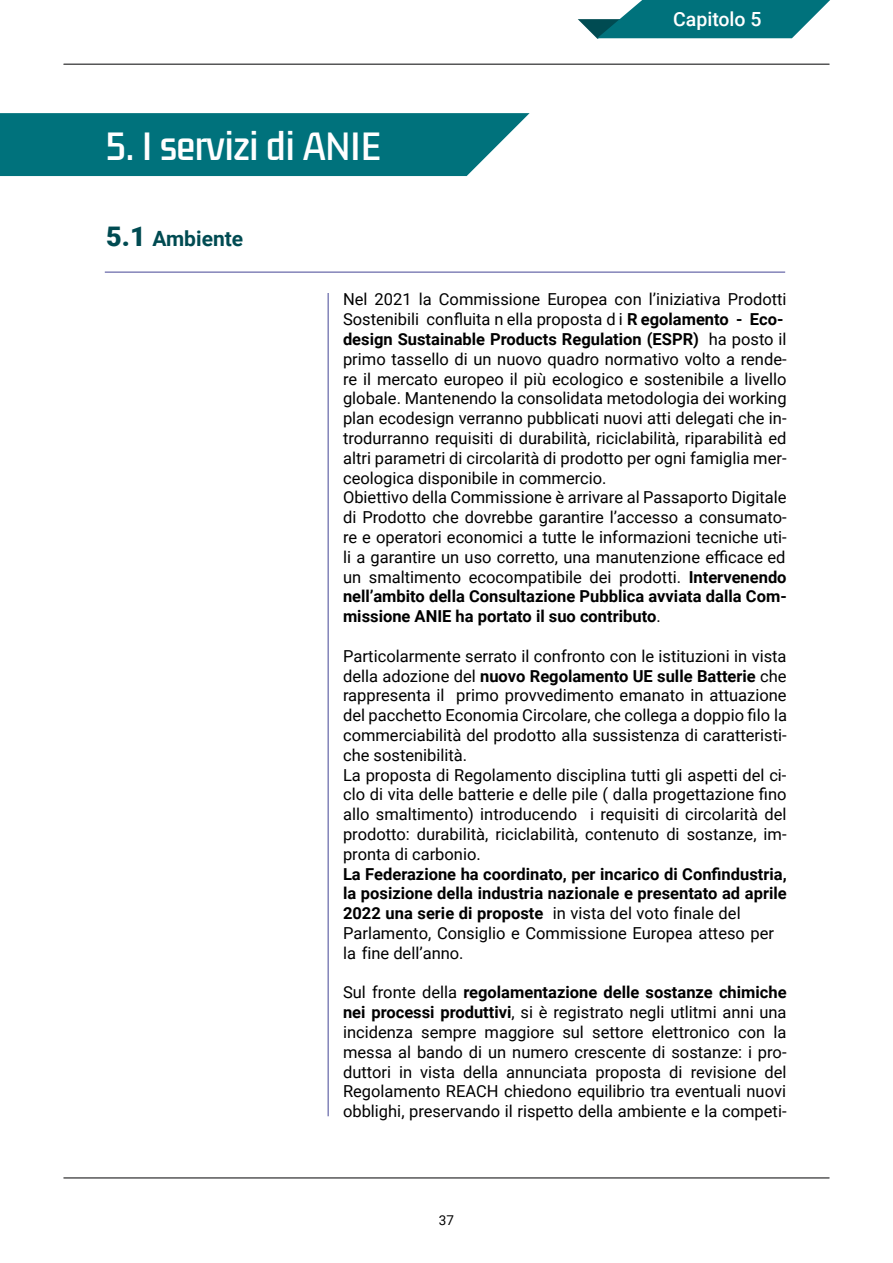
<style>
.page{position:relative;width:893px;height:1263px;background:#fff}
.page>*{position:absolute;margin:0;border:0;box-sizing:border-box;transform-origin:0 0}
.t1{font:34.5px "Kdam Thmor Pro";letter-spacing:-.01em;color:#fff}
.t2{font:700 21px "Roboto";color:#004b52}
.t3{font:500 19.5px "Roboto";color:#fff}
.t4{font:16.5px/19.8px "Roboto";color:#000}
.t5{font:700 16.5px/19.8px "Roboto";color:#000}
.t6{font:13.5px "Roboto";color:#000}
.s1{font-weight:900;font-size:27px}
.s2{font-weight:700}
.s3{font-weight:400}
</style>
<div class="page">
<hr style="left:64px;top:1177px;width:765px;height:1px;background:#020203">
<hr style="left:64px;top:64px;width:765px;height:1px;background:#020203">
<svg style="left:578px;top:0;width:252px;height:39px"></svg>
<svg style="left:0;top:113px;width:530px;height:63px;background:#0f7a83"></svg>
<hr style="left:105px;top:272px;width:680px;height:1px;background:#454696">
<hr style="left:328px;top:293px;width:1px;height:823px;background:#454696">
<h1 class="t1" style="left:106px;top:128px;width:276px">5. I servizi di ANIE</h1>
<p class="t2" style="left:106px;top:223px;width:138px"><span class="s1">5.1</span> Ambiente</p>
<p class="t3" style="left:673px;top:6px;width:90px">Capitolo 5</p>
<p class="t4" style="left:343px;top:289px;width:445px">Nel 2021 la Commissione Europea con l’iniziativa Prodotti Sostenibili confluita n ella proposta d i <span class="s2">R egolamento - Eco&shy;design Sustainable Products Regulation (ESPR)</span> ha posto il primo tassello di un nuovo quadro normativo volto a rende&shy;re il mercato europeo il più ecologico e sostenibile a livello globale. Mantenendo la consolidata metodologia dei working plan ecodesign verranno pubblicati nuovi atti delegati che in&shy;trodurranno requisiti di durabilità, riciclabilità, riparabilità ed altri parametri di circolarità di prodotto per ogni famiglia mer&shy;ceologica disponibile in commercio.<br>Obiettivo della Commissione è arrivare al Passaporto Digitale di Prodotto che dovrebbe garantire l’accesso a consumato&shy;re e operatori economici a tutte le informazioni tecniche uti&shy;li a garantire un uso corretto, una manutenzione efficace ed un smaltimento ecocompatibile dei prodotti. <span class="s2">Intervenendo nell’ambito della Consultazione Pubblica avviata dalla Com&shy;missione ANIE ha portato il suo contributo</span>.</p>
<p class="t4" style="left:343px;top:645px;width:446px">Particolarmente serrato il confronto con le istituzioni in vista della adozione del <span class="s2">nuovo Regolamento UE sulle Batterie</span> che rappresenta il primo provvedimento emanato in attuazione del pacchetto Economia Circolare, che collega a doppio filo la commerciabilità del prodotto alla sussistenza di caratteristi&shy;che sostenibilità.<br>La proposta di Regolamento disciplina tutti gli aspetti del ci&shy;clo di vita delle batterie e delle pile ( dalla progettazione fino allo smaltimento) introducendo i requisiti di circolarità del prodotto: durabilità, riciclabilità, contenuto di sostanze, im&shy;pronta di carbonio.</p>
<p class="t5" style="left:343px;top:863px;width:445px">La Federazione ha coordinato, per incarico di Confindustria, la posizione della industria nazionale e presentato ad aprile 2022 una serie di proposte <span class="s3">in vista del voto finale del Parlamento, Consiglio e Commissione Europea atteso per la fine dell’anno.</span></p>
<p class="t4" style="left:343px;top:982px;width:445px;text-align:justify">Sul fronte della <span class="s2">regolamentazione delle sostanze chimiche nei processi produttivi</span>, si è registrato negli utlitmi anni una incidenza sempre maggiore sul settore elettronico con la messa al bando di un numero crescente di sostanze: i pro&shy;duttori in vista della annunciata proposta di revisione del Regolamento REACH chiedono equilibrio tra eventuali nuovi obblighi, preservando il rispetto della ambiente e la competi-</p>
<p class="t6" style="left:439px;top:1211px;width:17px">37</p>
</div>
